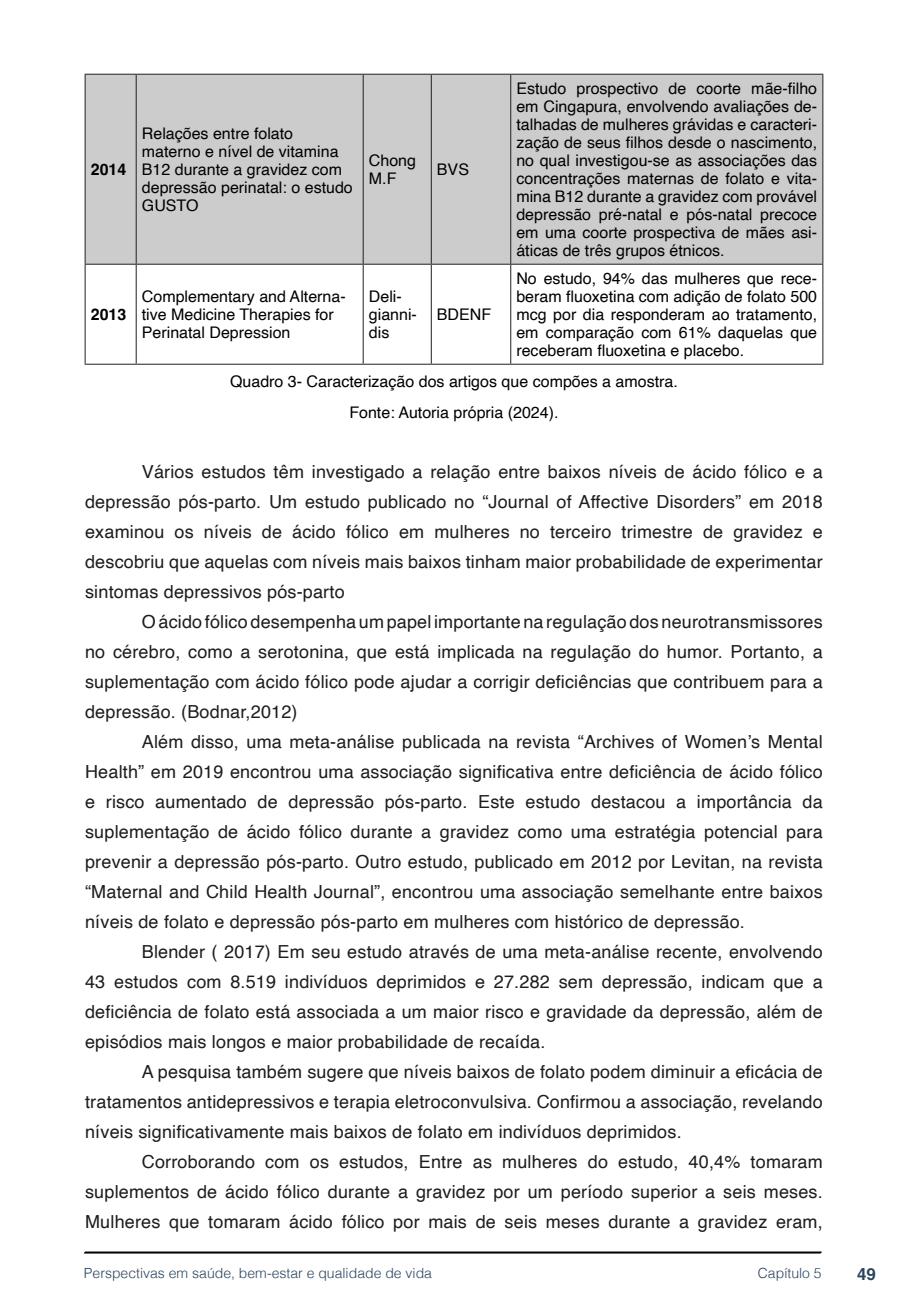
<style>
.page{position:relative;width:908px;height:1304px;background:#fff}
.page>*{position:absolute;margin:0;border:0;box-sizing:border-box;transform-origin:0 0}
.txt{font:18px/30px "Helvetica";letter-spacing:.01em;color:#1d1d1b;text-align:justify}
.t1{font:700 16.8px "Helvetica";color:#2b445f}
.tab_txt{font:16px/18px "Helvetica";color:#000}
.imagens_graf_tab{font:16px "Helvetica";color:#000}
.tab_txt-2{font:700 16px "Helvetica";color:#000}
.t2{font:300 14px "Helvetica";color:#2b445f}
</style>
<div class="page">
<svg style="left:84px;top:1251px;width:737px;height:3px;background:#515151"></svg>
<div style="left:86px;top:75px;width:736px;height:189px;background:#cdcccd"></div>
<hr style="left:85px;top:74px;width:51px;height:1px;background:#231f20">
<hr style="left:85px;top:75px;width:1px;height:189px;background:#231f20">
<hr style="left:136px;top:74px;width:227px;height:1px;background:#231f20">
<hr style="left:136px;top:75px;width:1px;height:189px;background:#231f20">
<hr style="left:363px;top:74px;width:68px;height:1px;background:#231f20">
<hr style="left:362px;top:75px;width:1px;height:189px;background:#231f20">
<hr style="left:431px;top:74px;width:79px;height:1px;background:#231f20">
<hr style="left:430px;top:75px;width:1px;height:189px;background:#231f20">
<hr style="left:510px;top:74px;width:313px;height:1px;background:#231f20">
<hr style="left:510px;top:75px;width:1px;height:189px;background:#231f20">
<hr style="left:822px;top:75px;width:1px;height:189px;background:#231f20">
<hr style="left:85px;top:264px;width:51px;height:1px;background:#231f20">
<hr style="left:85px;top:265px;width:1px;height:99px;background:#231f20">
<hr style="left:136px;top:264px;width:227px;height:1px;background:#231f20">
<hr style="left:136px;top:265px;width:1px;height:99px;background:#231f20">
<hr style="left:363px;top:264px;width:68px;height:1px;background:#231f20">
<hr style="left:362px;top:265px;width:1px;height:99px;background:#231f20">
<hr style="left:431px;top:264px;width:79px;height:1px;background:#231f20">
<hr style="left:430px;top:265px;width:1px;height:99px;background:#231f20">
<hr style="left:510px;top:264px;width:313px;height:1px;background:#231f20">
<hr style="left:510px;top:265px;width:1px;height:99px;background:#231f20">
<hr style="left:822px;top:265px;width:1px;height:99px;background:#231f20">
<hr style="left:85px;top:364px;width:51px;height:1px;background:#231f20">
<hr style="left:136px;top:364px;width:227px;height:1px;background:#231f20">
<hr style="left:363px;top:364px;width:68px;height:1px;background:#231f20">
<hr style="left:431px;top:364px;width:79px;height:1px;background:#231f20">
<hr style="left:510px;top:364px;width:313px;height:1px;background:#231f20">
<p class="tab_txt-2" style="left:91px;top:160px;width:37px">2014</p>
<p class="tab_txt-2" style="left:91px;top:305px;width:37px">2013</p>
<p class="tab_txt" style="left:142px;top:125px;width:212px">Relações entre folato materno e nível de vitamina<br>B12 durante a gravidez com depressão perinatal: o estudo<br>GUSTO</p>
<p class="tab_txt" style="left:369px;top:152px;width:49px">Chong<br>M.F</p>
<p class="tab_txt" style="left:437px;top:161px;width:34px">BVS</p>
<p class="tab_txt" style="left:516px;top:80px;width:302px;text-align:justify">Estudo prospectivo de coorte mãe-filho em Cingapura, envolvendo avaliações de&shy;talhadas de mulheres grávidas e caracteri&shy;zação de seus filhos desde o nascimento, no qual investigou-se as associações das concentrações maternas de folato e vita&shy;mina B12 durante a gravidez com provável depressão pré-natal e pós-natal precoce em uma coorte prospectiva de mães asi&shy;áticas de três grupos étnicos.</p>
<p class="tab_txt" style="left:516px;top:270px;width:302px;text-align:justify">No estudo, 94% das mulheres que rece&shy;beram fluoxetina com adição de folato 500 mcg por dia responderam ao tratamento, em comparação com 61% daquelas que receberam fluoxetina e placebo.</p>
<p class="imagens_graf_tab" style="left:230px;top:369px;width:449px">Quadro 3- Caracterização dos artigos que compões a amostra.</p>
<p class="imagens_graf_tab" style="left:349px;top:400px;width:210px">Fonte: Autoria própria (2024).</p>
<p class="tab_txt" style="left:142px;top:288px;width:205px">Complementary and Alterna&shy;tive Medicine Therapies for<br>Perinatal Depression</p>
<p class="tab_txt" style="left:369px;top:288px;width:50px">Deli&shy;gianni&shy;dis</p>
<p class="tab_txt" style="left:437px;top:306px;width:56px">BDENF</p>
<p class="txt" style="left:85px;top:457px;width:738px;text-indent:57px">Vários estudos têm investigado a relação entre baixos níveis de ácido fólico e a depressão pós-parto. Um estudo publicado no “Journal of Affective Disorders” em 2018 examinou os níveis de ácido fólico em mulheres no terceiro trimestre de gravidez e descobriu que aquelas com níveis mais baixos tinham maior probabilidade de experimentar sintomas depressivos pós-parto</p>
<p class="txt" style="left:85px;top:607px;width:738px;text-indent:57px">O ácido fólico desempenha um papel importante na regulação dos neurotransmissores no cérebro, como a serotonina, que está implicada na regulação do humor. Portanto, a suplementação com ácido fólico pode ajudar a corrigir deficiências que contribuem para a depressão. (Bodnar,2012)</p>
<p class="txt" style="left:85px;top:727px;width:738px;text-indent:57px">Além disso, uma meta-análise publicada na revista “Archives of Women’s Mental Health” em 2019 encontrou uma associação significativa entre deficiência de ácido fólico e risco aumentado de depressão pós-parto. Este estudo destacou a importância da suplementação de ácido fólico durante a gravidez como uma estratégia potencial para prevenir a depressão pós-parto. Outro estudo, publicado em 2012 por Levitan, na revista “Maternal and Child Health Journal”, encontrou uma associação semelhante entre baixos níveis de folato e depressão pós-parto em mulheres com histórico de depressão.</p>
<p class="txt" style="left:85px;top:937px;width:738px;text-indent:57px">Blender ( 2017) Em seu estudo através de uma meta-análise recente, envolvendo 43 estudos com 8.519 indivíduos deprimidos e 27.282 sem depressão, indicam que a deficiência de folato está associada a um maior risco e gravidade da depressão, além de episódios mais longos e maior probabilidade de recaída.</p>
<p class="txt" style="left:85px;top:1057px;width:738px;text-indent:57px">A pesquisa também sugere que níveis baixos de folato podem diminuir a eficácia de tratamentos antidepressivos e terapia eletroconvulsiva. Confirmou a associação, revelando níveis significativamente mais baixos de folato em indivíduos deprimidos.</p>
<p class="txt" style="left:85px;top:1147px;width:738px;text-indent:57px">Corroborando com os estudos, Entre as mulheres do estudo, 40,4% tomaram suplementos de ácido fólico durante a gravidez por um período superior a seis meses.<br>Mulheres que tomaram ácido fólico por mais de seis meses durante a gravidez eram,</p>
<p class="t2" style="left:84px;top:1261px;width:349px">Perspectivas em saúde, bem-estar e qualidade de vida</p>
<p class="t2" style="left:757px;top:1261px;width:65px">Capítulo 5</p>
<p class="t1" style="left:856px;top:1264px;width:20px">49</p>
</div>
